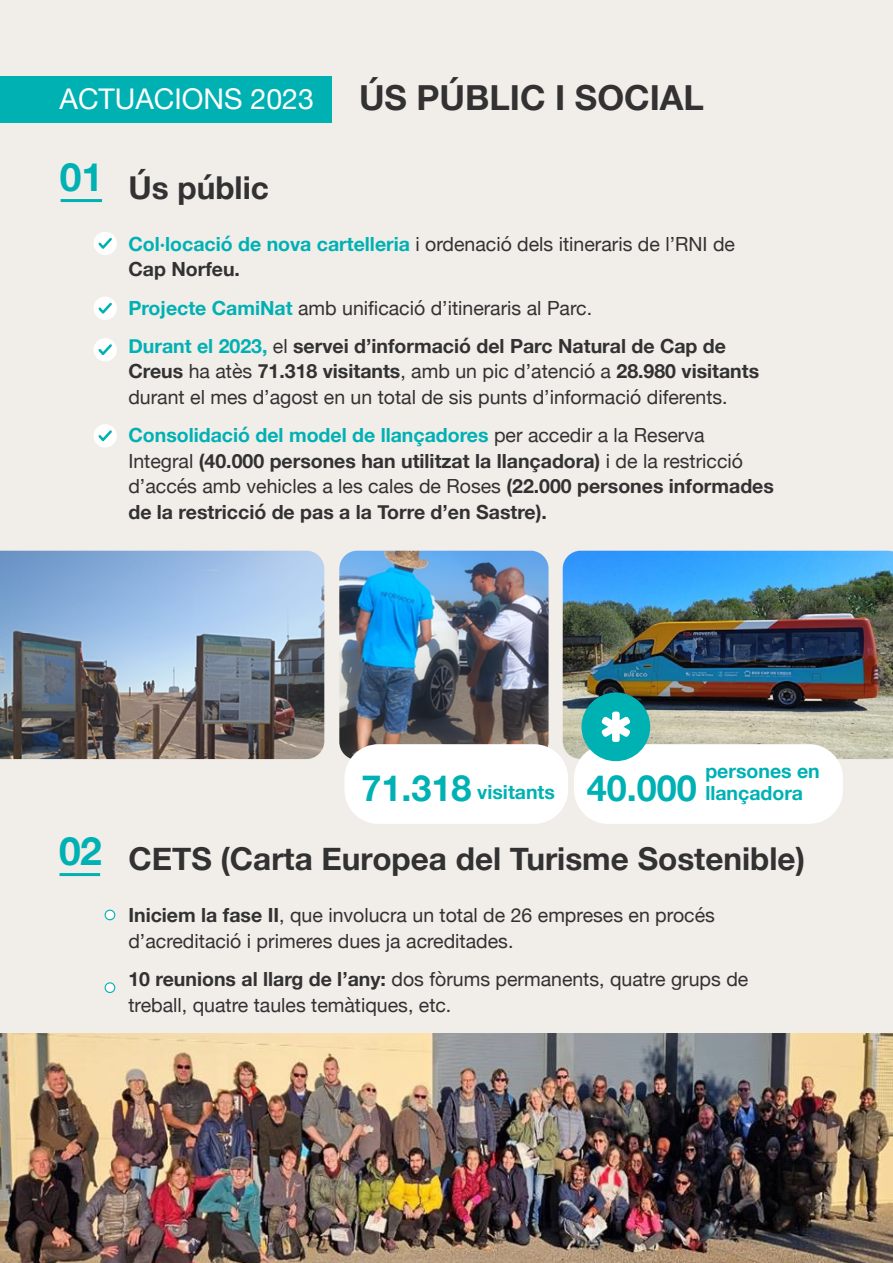
<style>
.page{position:relative;width:893px;height:1263px;background:#f1ede9}
.page>*{position:absolute;margin:0;border:0;box-sizing:border-box;transform-origin:0 0}
.t1{font:700 39px "Helvetica Neue";color:#00b1b4}
.t2{font:700 36px "Helvetica Neue";color:#00b1b4}
.t3{font:700 34.5px "Helvetica Neue";color:#323232}
.t4{font:700 31.5px "Helvetica Neue";color:#323232}
.t5{font:28.5px "Helvetica Neue";color:#fff}
.t6{font:19.5px/25.5px "Helvetica Neue";color:#323232}
.t7{font:700 19.5px/25.5px "Helvetica Neue";color:#323232}
.t8{font:700 19.5px "Helvetica Neue";color:#00b1b4}
.s1{font-weight:700;color:#00b1b4}
.s2{font-weight:700}
.s3{color:#00b1b4}
.s4{font-weight:400}
</style>
<div class="page">
<div style="left:0;top:77px;width:332px;height:46px;background:#00b1b4"></div>
<hr style="left:61px;top:199px;width:41px;height:3px;background:#00b1b4">
<div style="left:94px;top:232px;width:23px;height:23px;background:#fff;border-radius:50%"></div>
<svg style="left:98px;top:238px;width:14px;height:11px"></svg>
<div style="left:94px;top:297px;width:23px;height:23px;background:#fff;border-radius:50%"></div>
<svg style="left:98px;top:303px;width:14px;height:11px"></svg>
<div style="left:94px;top:338px;width:23px;height:23px;background:#fff;border-radius:50%"></div>
<svg style="left:98px;top:344px;width:14px;height:11px"></svg>
<div style="left:94px;top:424px;width:23px;height:23px;background:#fff;border-radius:50%"></div>
<svg style="left:98px;top:430px;width:14px;height:11px"></svg>
<hr style="left:60px;top:873px;width:40px;height:3px;background:#00b1b4">
<div style="left:105px;top:910px;width:10px;height:10px;background:#fff;border-radius:50%"></div>
<div style="left:105px;top:909px;width:10px;height:11px;border:1px solid #00b1b4;border-radius:50%"></div>
<div style="left:105px;top:983px;width:10px;height:9px;background:#fff;border-radius:50%"></div>
<div style="left:105px;top:982px;width:10px;height:11px;border:1px solid #00b1b4;border-radius:50%"></div>
<img style="left:0;top:551px;width:324px;height:208px">
<img style="left:563px;top:551px;width:330px;height:208px">
<img style="left:339px;top:551px;width:210px;height:208px">
<div style="left:574px;top:744px;width:269px;height:80px;background:#fff;border-radius:34px"></div>
<div style="left:344px;top:744px;width:224px;height:80px;background:#fff;border-radius:34px"></div>
<div style="left:581px;top:692px;width:69px;height:69px;background:#00b1b4;border-radius:50%"></div>
<svg style="left:602px;top:712px;width:28px;height:30px"></svg>
<img style="left:0;top:1033px;width:893px;height:230px">
<h2 class="t5" style="left:60px;top:79px;width:256px">ACTUACIONS 2023</h2>
<h3 class="t3" style="left:359px;top:70px;width:347px">ÚS PÚBLIC I SOCIAL</h3>
<p class="t1" style="left:60px;top:147px;width:45px">01</p>
<h4 class="t4" style="left:128px;top:163px;width:142px">Ús públic</h4>
<p class="t6" style="left:128px;top:232px;width:608px"><span class="s1">Col·locació de nova cartelleria</span> i ordenació dels itineraris de l’RNI de<br><span class="s2">Cap Norfeu.</span></p>
<p class="t6" style="left:128px;top:296px;width:465px"><span class="s1">Projecte CamiNat</span> amb unificació d’itineraris al Parc.</p>
<p class="t6" style="left:128px;top:334px;width:632px"><span class="s1">Durant el 2023,</span> el <span class="s2">servei d’informació del Parc Natural de Cap de<br>Creus</span> ha atès <span class="s2">71.318 visitants</span>, amb un pic d’atenció a <span class="s2">28.980 visitants </span>durant el mes d’agost en un total de sis punts d’informació diferents.</p>
<p class="t7" style="left:128px;top:423px;width:647px"><span class="s3">Consolidació del model de llançadores</span> <span class="s4">per accedir a la Reserva Integral</span> (40.000 persones han utilitzat la llançadora) <span class="s4">i de la restricció d’accés amb vehicles a les cales de Roses</span> (22.000 persones informades de la restricció de pas a la Torre d’en Sastre).</p>
<p class="t8" style="left:705px;top:756px;width:116px">persones en</p>
<p class="t2" style="left:361px;top:760px;width:112px">71.318</p>
<p class="t2" style="left:587px;top:760px;width:112px">40.000</p>
<p class="t8" style="left:477px;top:777px;width:79px">visitants</p>
<p class="t8" style="left:705px;top:777px;width:99px">llançadora</p>
<p class="t1" style="left:59px;top:821px;width:44px">02</p>
<h4 class="t4" style="left:128px;top:834px;width:678px">CETS (Carta Europea del Turisme Sostenible)</h4>
<p class="t6" style="left:128px;top:904px;width:588px"><span class="s2">Iniciem la fase II</span>, que involucra un total de 26 empreses en procés d’acreditació i primeres dues ja acreditades.</p>
<p class="t6" style="left:128px;top:967px;width:621px"><span class="s2">10 reunions al llarg de l’any:</span> dos fòrums permanents, quatre grups de treball, quatre taules temàtiques, etc.</p>
</div>
